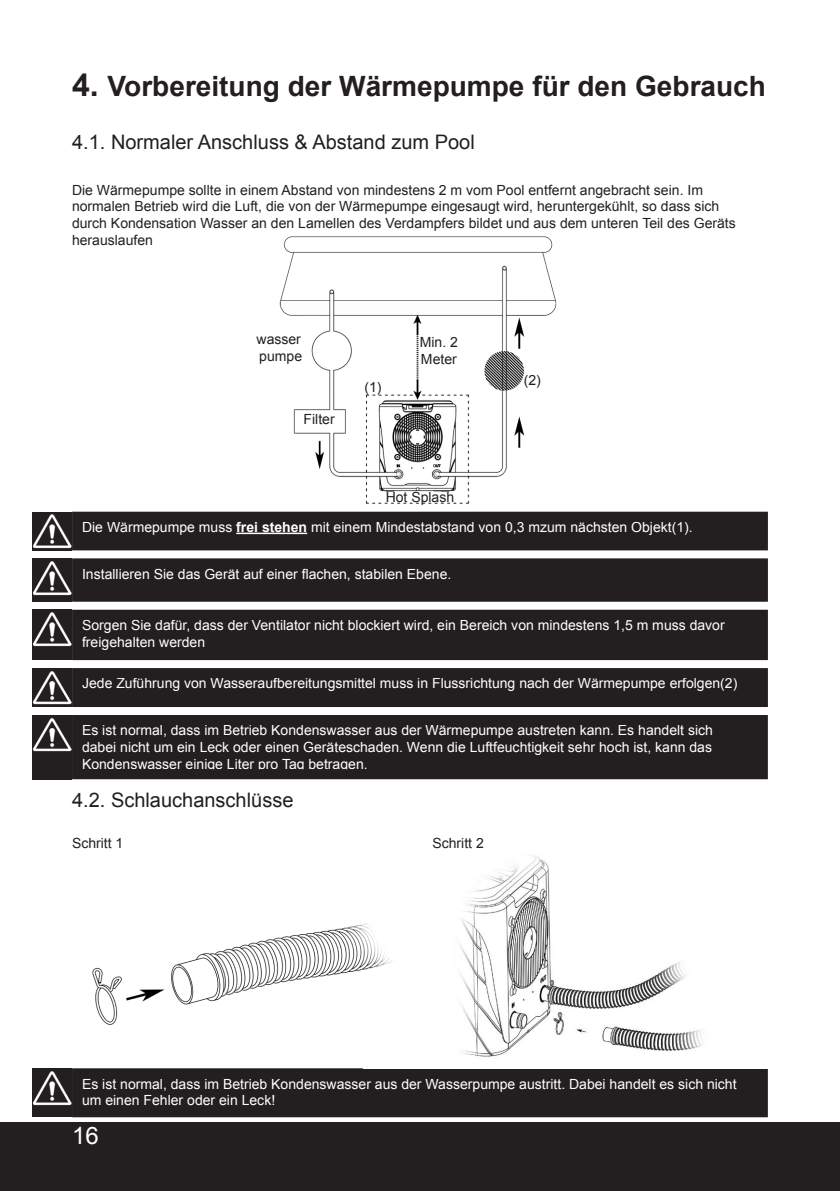
<style>
.page{position:relative;width:840px;height:1191px;background:#fff}
.page>*{position:absolute;margin:0;border:0;box-sizing:border-box;transform-origin:0 0}
.t1{font:700 28px "Arial";color:#231f20}
.t2{font:24px "Arial";color:#fff}
.Alineastijl_1{font:20px "Arial";color:#231f20}
.Alineastijl_1-2{font:14px/16.8px "Arial";color:#fff}
.Alineastijl_1-3{font:14px/16.8px "Arial";color:#231f20}
.s1{font-size:32px}
.s2{font-weight:700}
</style>
<div class="page">
<div style="left:0;top:1122px;width:839px;height:69px;background:#231f20"></div>
<img style="left:210px;top:236px;width:419px;height:276px">
<img style="left:492px;top:302px;width:53px;height:58px">
<img style="left:492px;top:402px;width:53px;height:58px">
<img style="left:295px;top:431px;width:48px;height:51px">
<div style="left:77px;top:517px;width:685px;height:28px;background:#231f20"></div>
<hr style="left:236px;top:532px;width:71px;height:2px;background:#fff">
<div style="left:72px;top:512px;width:695px;height:38px;border:10px solid #231f20"></div>
<div style="left:77px;top:614px;width:685px;height:41px;background:#231f20"></div>
<div style="left:72px;top:609px;width:695px;height:51px;border:10px solid #231f20"></div>
<div style="left:77px;top:673px;width:685px;height:29px;background:#231f20"></div>
<div style="left:72px;top:668px;width:695px;height:39px;border:10px solid #231f20"></div>
<div style="left:77px;top:563px;width:685px;height:34px;background:#231f20"></div>
<div style="left:72px;top:558px;width:695px;height:44px;border:10px solid #231f20"></div>
<img style="left:33px;top:668px;width:39px;height:39px">
<img style="left:33px;top:512px;width:39px;height:38px">
<div style="left:33px;top:558px;width:39px;height:44px;background:#231f20"></div>
<img style="left:33px;top:561px;width:39px;height:35px">
<div style="left:33px;top:610px;width:39px;height:50px;background:#231f20"></div>
<img style="left:33px;top:609px;width:39px;height:38px">
<div style="left:77px;top:1073px;width:685px;height:39px;background:#231f20"></div>
<div style="left:72px;top:1068px;width:695px;height:49px;border:10px solid #231f20"></div>
<img style="left:459px;top:855px;width:244px;height:202px">
<div style="left:33px;top:1068px;width:39px;height:49px;background:#231f20"></div>
<img style="left:33px;top:1071px;width:39px;height:35px">
<div style="left:77px;top:720px;width:685px;height:54px;background:#231f20"></div>
<div style="left:72px;top:715px;width:695px;height:64px;border:10px solid #231f20"></div>
<div style="left:33px;top:715px;width:39px;height:64px;background:#231f20"></div>
<img style="left:33px;top:718px;width:39px;height:34px">
<img style="left:93px;top:923px;width:298px;height:101px">
<p class="t1" style="left:72px;top:68px;width:695px"><span class="s1">4.</span> Vorbereitung der Wärmepumpe für den Gebrauch</p>
<p class="Alineastijl_1" style="left:72px;top:129px;width:404px">4.1. Normaler Anschluss &amp; Abstand zum Pool</p>
<p class="Alineastijl_1-3" style="left:72px;top:181px;width:665px">Die Wärmepumpe sollte in einem Abstand von mindestens 2 m vom Pool entfernt angebracht sein. Im normalen Betrieb wird die Luft, die von der Wärmepumpe eingesaugt wird, heruntergekühlt, so dass sich durch Kondensation Wasser an den Lamellen des Verdampfers bildet und aus dem unteren Teil des Geräts herauslaufen</p>
<p class="Alineastijl_1-3" style="left:256px;top:331px;width:46px">wasser</p>
<p class="Alineastijl_1-3" style="left:259px;top:347px;width:44px">pumpe</p>
<p class="Alineastijl_1-3" style="left:303px;top:410px;width:33px">Filter</p>
<p class="Alineastijl_1-3" style="left:364px;top:379px;width:19px">(1)</p>
<p class="Alineastijl_1-3" style="left:419px;top:334px;width:40px">Min. 2</p>
<p class="Alineastijl_1-3" style="left:421px;top:351px;width:37px">Meter</p>
<p class="Alineastijl_1-3" style="left:385px;top:489px;width:70px">Hot Splash</p>
<p class="Alineastijl_1-3" style="left:523px;top:372px;width:19px">(2)</p>
<p class="Alineastijl_1-2" style="left:82px;top:519px;width:611px">Die Wärmepumpe muss <span class="s2">frei stehen</span> mit einem Mindestabstand von 0,3 mzum nächsten Objekt(1).</p>
<p class="Alineastijl_1-2" style="left:82px;top:565px;width:370px">Installieren Sie das Gerät auf einer flachen, stabilen Ebene.</p>
<p class="Alineastijl_1-2" style="left:82px;top:617px;width:643px">Sorgen Sie dafür, dass der Ventilator nicht blockiert wird, ein Bereich von mindestens 1,5 m muss davor freigehalten werden</p>
<p class="Alineastijl_1-2" style="left:82px;top:675px;width:656px">Jede Zuführung von Wasseraufbereitungsmittel muss in Flussrichtung nach der Wärmepumpe erfolgen(2)</p>
<p class="Alineastijl_1-2" style="left:82px;top:722px;width:632px;text-align:justify">Es ist normal, dass im Betrieb Kondenswasser aus der Wärmepumpe austreten kann. Es handelt sich dabei nicht um ein Leck oder einen Geräteschaden. Wenn die Luftfeuchtigkeit sehr hoch ist, kann das Kondenswasser einige Liter pro Tag betragen.</p>
<p class="Alineastijl_1" style="left:72px;top:786px;width:223px">4.2. Schlauchanschlüsse</p>
<p class="Alineastijl_1-3" style="left:72px;top:834px;width:53px">Schritt 1</p>
<p class="Alineastijl_1-3" style="left:432px;top:834px;width:53px">Schritt 2</p>
<p class="Alineastijl_1-2" style="left:82px;top:1075px;width:655px">Es ist normal, dass im Betrieb Kondenswasser aus der Wasserpumpe austritt. Dabei handelt es sich nicht um einen Fehler oder ein Leck!</p>
<h2 class="t2" style="left:72px;top:1119px;width:28px">16</h2>
</div>
